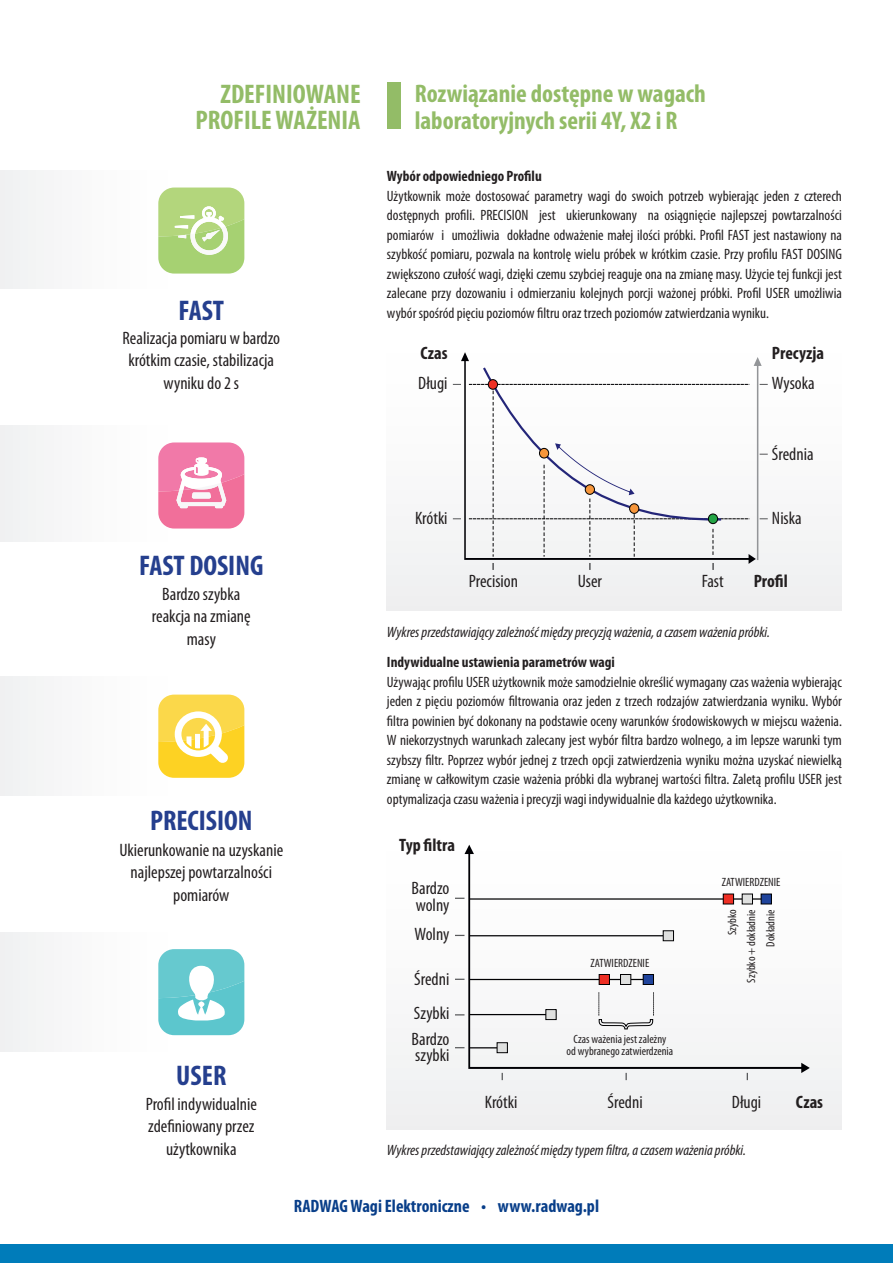
<style>
.page{position:relative;width:893px;height:1263px;background:#fff}
.page>*{position:absolute;margin:0;border:0;box-sizing:border-box;transform-origin:0 0}
.t1{font:700 condensed 28.5px "Myriad Pro";color:#253f8e}
.t2{font:700 condensed 27px/25.5px "Myriad Pro";color:#93bc67;text-align:right}
.t3{font:700 condensed 25.5px/27px "Myriad Pro";color:#93bc67}
.t4{font:condensed 18px/22.5px "Myriad Pro";color:#231f20;text-align:center}
.t5{font:700 condensed 18px "Myriad Pro";color:#083e89}
.t6{font:700 condensed 18px "Myriad Pro";color:#231f20}
.t7{font:condensed 15px/19.5px "Myriad Pro";color:#231f20;text-align:justify}
.t8{font:italic condensed 15px "Myriad Pro";color:#231f20}
.t9{font:700 condensed 15px "Myriad Pro";color:#231f20}
.t10{font:condensed 12px "Myriad Pro";color:#231f20}
</style>
<div class="page">
<div style="left:0;top:170px;width:188px;height:119px;background:#f9f9f9"></div>
<div style="left:0;top:425px;width:188px;height:117px;background:#f9f9f9"></div>
<div style="left:0;top:677px;width:188px;height:119px;background:#f9f9f9"></div>
<div style="left:0;top:933px;width:188px;height:118px;background:#f9f9f9"></div>
<div style="left:387px;top:323px;width:455px;height:287px;background:#f9f9f9"></div>
<div style="left:387px;top:818px;width:455px;height:312px;background:#f6f6f7"></div>
<div style="left:0;top:1245px;width:893px;height:18px;background:#007cba"></div>
<div style="left:387px;top:83px;width:14px;height:46px;background:#93bc67"></div>
<svg style="left:158px;top:695px;width:86px;height:83px"></svg>
<svg style="left:158px;top:949px;width:86px;height:86px"></svg>
<svg style="left:158px;top:442px;width:86px;height:86px"></svg>
<svg style="left:158px;top:188px;width:86px;height:86px;background:#b8d98a"></svg>
<svg style="left:461px;top:352px;width:8px;height:208px"></svg>
<svg style="left:469px;top:357px;width:299px;height:213px"></svg>
<svg style="left:464px;top:845px;width:345px;height:228px"></svg>
<svg style="left:625px;top:1073px;width:2px;height:7px"></svg>
<hr style="left:469px;top:898px;width:297px;height:2px;background:#000002">
<hr style="left:469px;top:935px;width:204px;height:1px;background:#000002">
<hr style="left:469px;top:979px;width:179px;height:1px;background:#000002">
<hr style="left:469px;top:1014px;width:87px;height:1px;background:#000002">
<hr style="left:469px;top:1047px;width:38px;height:1px;background:#000002">
<div style="left:723px;top:894px;width:11px;height:10px;background:#ee2f24"></div>
<div style="left:723px;top:894px;width:11px;height:10px;border:1px solid #000002"></div>
<div style="left:742px;top:894px;width:10px;height:10px;background:#dfe0df"></div>
<div style="left:742px;top:894px;width:11px;height:10px;border:1px solid #000002"></div>
<div style="left:761px;top:894px;width:10px;height:10px;background:#1f439b"></div>
<div style="left:761px;top:894px;width:11px;height:10px;border:1px solid #000002"></div>
<div style="left:599px;top:974px;width:10px;height:10px;background:#ee2f24"></div>
<div style="left:599px;top:974px;width:11px;height:11px;border:1px solid #000002"></div>
<div style="left:620px;top:974px;width:11px;height:10px;background:#dfe0df"></div>
<div style="left:620px;top:974px;width:11px;height:11px;border:1px solid #000002"></div>
<div style="left:643px;top:974px;width:10px;height:10px;background:#1f439b"></div>
<div style="left:643px;top:974px;width:11px;height:11px;border:1px solid #000002"></div>
<svg style="left:599px;top:992px;width:55px;height:37px"></svg>
<div style="left:663px;top:931px;width:10px;height:10px;background:#dfe0df"></div>
<div style="left:663px;top:930px;width:11px;height:11px;border:1px solid #000002"></div>
<div style="left:546px;top:1009px;width:10px;height:10px;background:#dfe0df"></div>
<div style="left:546px;top:1009px;width:10px;height:11px;border:1px solid #000002"></div>
<div style="left:497px;top:1043px;width:10px;height:10px;background:#dfe0df"></div>
<div style="left:497px;top:1042px;width:11px;height:11px;border:1px solid #000002"></div>
<p class="t2" style="left:195px;top:81px;width:167px">ZDEFINIOWANE<br>PROFILEWAŻENIA</p>
<p class="t1" style="left:179px;top:293px;width:47px">FAST</p>
<p class="t4" style="left:123px;top:326px;width:159px">Realizacja pomiaru w bardzo krótkim czasie, stabilizacja wyniku do 2 s</p>
<p class="t1" style="left:139px;top:547px;width:126px">FAST DOSING</p>
<p class="t4" style="left:162px;top:582px;width:80px">Bardzo szybka</p>
<p class="t4" style="left:152px;top:605px;width:100px">reakcja na zmianę masy</p>
<p class="t1" style="left:150px;top:802px;width:104px">PRECISION</p>
<p class="t4" style="left:119px;top:838px;width:165px">Ukierunkowanie na uzyskanie najlepszej powtarzalności pomiarów</p>
<p class="t1" style="left:176px;top:1057px;width:52px">USER</p>
<p class="t4" style="left:146px;top:1092px;width:113px">Profil indywidualnie zdefiniowany przez użytkownika</p>
<p class="t3" style="left:415px;top:79px;width:292px">Rozwiązanie dostępne w wagach laboratoryjnych serii 4Y, X2 i R</p>
<p class="t9" style="left:387px;top:167px;width:156px">Wybór odpowiedniego Profilu</p>
<p class="t7" style="left:387px;top:186px;width:457px">Użytkownik może dostosować parametry wagi do swoich potrzeb wybierając jeden z czterech dostępnych profili. PRECISION jest ukierunkowany na osiągnięcie najlepszej powtarzalności pomiarów i umożliwia dokładne odważenie małej ilości próbki. Profil FAST jest nastawiony na szybkość pomiaru, pozwala na kontrolę wielu próbek w krótkim czasie. Przy profilu FAST DOSING zwiększono czułość wagi, dzięki czemu szybciej reaguje ona na zmianę masy. Użycie tej funkcji jest zalecane przy dozowaniu i odmierzaniu kolejnych porcji ważonej próbki. Profil USER umożliwia wybór spośród pięciu poziomów filtru oraz trzech poziomów zatwierdzania wyniku.</p>
<p class="t6" style="left:420px;top:342px;width:29px">Czas</p>
<p class="t6" style="left:772px;top:342px;width:54px">Precyzja</p>
<p class="t4" style="left:418px;top:372px;width:31px">Długi</p>
<p class="t4" style="left:772px;top:372px;width:44px">Wysoka</p>
<p class="t4" style="left:772px;top:443px;width:43px">Średnia</p>
<p class="t4" style="left:415px;top:506px;width:34px">Krótki</p>
<p class="t4" style="left:772px;top:506px;width:31px">Niska</p>
<p class="t4" style="left:469px;top:570px;width:51px">Precision</p>
<p class="t4" style="left:578px;top:570px;width:26px">User</p>
<p class="t4" style="left:702px;top:570px;width:23px">Fast</p>
<p class="t6" style="left:754px;top:570px;width:36px">Profil</p>
<p class="t8" style="left:387px;top:623px;width:385px">Wykres przedstawiający zależność między precyzją ważenia, a czasem ważenia próbki.</p>
<p class="t9" style="left:387px;top:653px;width:229px">Indywidualne ustawienia parametrów wagi</p>
<p class="t7" style="left:387px;top:672px;width:457px">Używając profilu USER użytkownik może samodzielnie określić wymagany czas ważenia wybierając jeden z pięciu poziomów filtrowania oraz jeden z trzech rodzajów zatwierdzania wyniku. Wybór filtra powinien być dokonany na podstawie oceny warunków środowiskowych w miejscu ważenia.<br>W niekorzystnych warunkach zalecany jest wybór filtra bardzo wolnego, a im lepsze warunki tym szybszy filtr. Poprzez wybór jednej z trzech opcji zatwierdzenia wyniku można uzyskać niewielką zmianę w całkowitym czasie ważenia próbki dla wybranej wartości filtra. Zaletą profilu USER jest optymalizacja czasu ważenia i precyzji wagi indywidualnie dla każdego użytkownika.</p>
<p class="t6" style="left:399px;top:834px;width:57px">Typ filtra</p>
<p class="t4" style="left:411px;top:876px;width:39px">Bardzo</p>
<p class="t4" style="left:416px;top:893px;width:35px">wolny</p>
<p class="t4" style="left:415px;top:922px;width:36px">Wolny</p>
<p class="t4" style="left:414px;top:967px;width:37px">Średni</p>
<p class="t4" style="left:414px;top:1002px;width:37px">Szybki</p>
<p class="t4" style="left:411px;top:1027px;width:39px">Bardzo</p>
<p class="t4" style="left:415px;top:1044px;width:36px">szybki</p>
<p class="t10" style="left:590px;top:956px;width:60px">ZATWIERDZENIE</p>
<p class="t10" style="left:573px;top:1031px;width:94px">Czas ważenia jest zależny</p>
<p class="t10" style="left:567px;top:1043px;width:108px">od wybranego zatwierdzenia</p>
<p class="t4" style="left:485px;top:1090px;width:34px">Krótki</p>
<p class="t4" style="left:608px;top:1090px;width:37px">Średni</p>
<p class="t10" style="left:722px;top:875px;width:60px">ZATWIERDZENIE</p>
<p class="t10" style="left:725px;top:935px;width:27px;rotate:-90deg">Szybko</p>
<p class="t10" style="left:744px;top:983px;width:75px;rotate:-90deg">Szybko + dokładnie</p>
<p class="t10" style="left:763px;top:946px;width:39px;rotate:-90deg">Dokładnie</p>
<p class="t4" style="left:732px;top:1090px;width:31px">Długi</p>
<p class="t8" style="left:387px;top:1140px;width:361px">Wykres przedstawiający zależność między typem filtra, a czasem ważenia próbki.</p>
<p class="t6" style="left:796px;top:1090px;width:29px">Czas</p>
<p class="t5" style="left:294px;top:1195px;width:307px">RADWAG Wagi Elektroniczne • www.radwag.pl</p>
</div>
